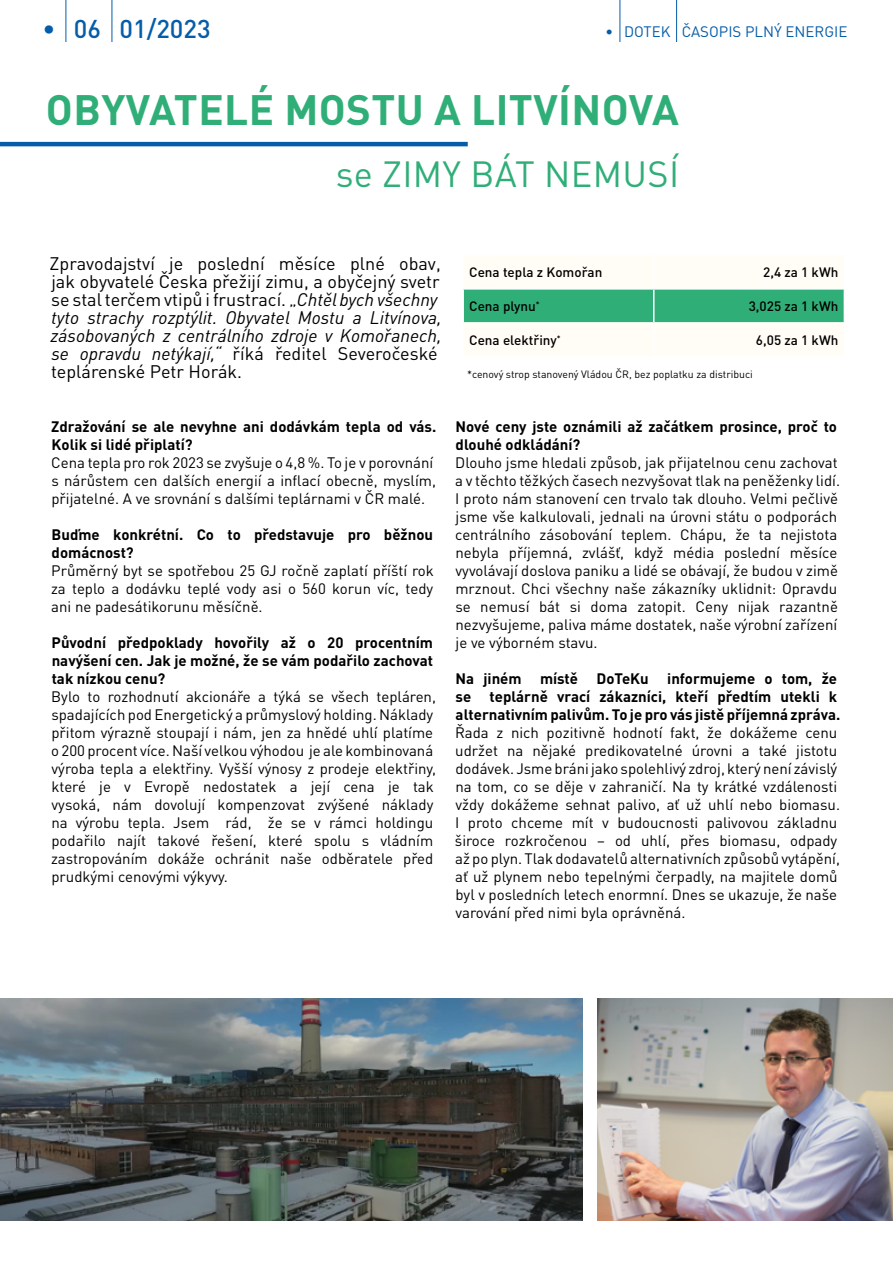
<style>
.page{position:relative;width:893px;height:1263px;background:#fff}
.page>*{position:absolute;margin:0;border:0;box-sizing:border-box;transform-origin:0 0}
.t1{font:700 42px "DIN Pro";letter-spacing:.01em;color:#30ae78}
.t2{font:36px "DIN Pro";letter-spacing:.01em;color:#30ae78}
.t3{font:500 25.5px "DIN Pro";color:#055da9}
.t4{font:18px/18px "DIN Pro";color:#000}
.t5{font:15px/18px "DIN Pro";color:#000}
.t6{font:700 15px/18px "DIN Pro";color:#000}
.t7{font:15px "DIN Pro";color:#055da9}
.t8{font:500 13.5px "DIN Pro";color:#000}
.t9{font:10.5px "DIN Pro";color:#000}
.s1{font-weight:500}
.s2{font-style:italic}
</style>
<div class="page">
<hr style="left:0;top:142px;width:468px;height:4px;background:#055da9">
<img style="left:0;top:998px;width:582px;height:223px">
<div style="left:464px;top:290px;width:380px;height:32px;background:#30ae78"></div>
<hr style="left:653px;top:290px;width:1px;height:32px;background:#fff">
<hr style="left:620px;top:0;width:1px;height:42px;background:#055da9">
<hr style="left:676px;top:0;width:1px;height:42px;background:#055da9">
<hr style="left:66px;top:0;width:1px;height:42px;background:#055da9">
<hr style="left:112px;top:0;width:1px;height:42px;background:#055da9">
<img style="left:597px;top:998px;width:296px;height:223px">
<h3 class="t3" style="left:43px;top:11px;width:170px">• 06 01/2023</h3>
<p class="t7" style="left:605px;top:21px;width:243px"><span class="s1">•</span> DOTEK ČASOPIS PLNÝ ENERGIE</p>
<h1 class="t1" style="left:46px;top:82px;width:634px">OBYVATELÉ MOSTU A LITVÍNOVA</h1>
<h2 class="t2" style="left:336px;top:150px;width:345px">se ZIMY BÁT NEMUSÍ</h2>
<p class="t4" style="left:50px;top:254px;width:394px">Zpravodajství je poslední měsíce plné obav, jak obyvatelé Česka přežijí zimu, a obyčejný svetr se stal terčem vtipů i frustrací. „<span class="s2">Chtěl bych všechny tyto strachy rozptýlit. Obyvatel Mostu a Litvínova, zásobovaných z centrálního zdroje v Komořanech, se opravdu netýkají,“</span> říká ředitel Severočeské teplárenské Petr Horák.</p>
<p class="t6" style="left:51px;top:417px;width:387px">Zdražování se ale nevyhne ani dodávkám tepla od vás.<br>Kolik si lidé připlatí?</p>
<p class="t5" style="left:51px;top:453px;width:386px">Cena tepla pro rok 2023 se zvyšuje o 4,8 %. To je v porovnání s nárůstem cen dalších energií a inflací obecně, myslím, přijatelné. A ve srovnání s dalšími teplárnami v ČR malé.</p>
<p class="t6" style="left:52px;top:525px;width:383px">Buďme konkrétní. Co to představuje pro běžnou domácnost?</p>
<p class="t5" style="left:51px;top:561px;width:384px;text-align:justify">Průměrný byt se spotřebou 25 GJ ročně zaplatí příští rok za teplo a dodávku teplé vody asi o 560 korun víc, tedy ani ne padesátikorunu měsíčně.</p>
<p class="t6" style="left:52px;top:633px;width:383px;text-align:justify">Původní předpoklady hovořily až o 20 procentním navýšení cen. Jak je možné, že se vám podařilo zachovat tak nízkou cenu?</p>
<p class="t5" style="left:51px;top:687px;width:386px">Bylo to rozhodnutí akcionáře a týká se všech tepláren, spadajících pod Energetický a průmyslový holding. Náklady přitom výrazně stoupají i nám, jen za hnědé uhlí platíme o 200 procent více. Naší velkou výhodou je ale kombinovaná výroba tepla a elektřiny. Vyšší výnosy z prodeje elektřiny, které je v Evropě nedostatek a její cena je tak vysoká, nám dovolují kompenzovat zvýšené náklady na výrobu tepla. Jsem rád, že se v rámci holdingu podařilo najít takové řešení, které spolu s vládním zastropováním dokáže ochránit naše odběratele před prudkými cenovými výkyvy.</p>
<p class="t8" style="left:469px;top:263px;width:135px">Cena tepla z Komořan</p>
<p class="t8" style="left:763px;top:263px;width:77px">2,4 za 1 kWh</p>
<p class="t8" style="left:469px;top:297px;width:72px">Cena plynu<sup>*</sup></p>
<p class="t8" style="left:749px;top:297px;width:91px">3,025 za 1 kWh</p>
<p class="t8" style="left:469px;top:331px;width:93px">Cena elektřiny<sup>*</sup></p>
<p class="t8" style="left:756px;top:331px;width:84px">6,05 za 1 kWh</p>
<p class="t9" style="left:467px;top:367px;width:287px">*cenový strop stanovený Vládou ČR, bez poplatku za distribuci</p>
<p class="t6" style="left:456px;top:417px;width:383px">Nové ceny jste oznámili až začátkem prosince, proč to dlouhé odkládání?</p>
<p class="t5" style="left:455px;top:453px;width:386px">Dlouho jsme hledali způsob, jak přijatelnou cenu zachovat a v těchto těžkých časech nezvyšovat tlak na peněženky lidí.<br>I proto nám stanovení cen trvalo tak dlouho. Velmi pečlivě jsme vše kalkulovali, jednali na úrovni státu o podporách centrálního zásobování teplem. Chápu, že ta nejistota nebyla příjemná, zvlášť, když média poslední měsíce vyvolávají doslova paniku a lidé se obávají, že budou v zimě mrznout. Chci všechny naše zákazníky uklidnit: Opravdu se nemusí bát si doma zatopit. Ceny nijak razantně nezvyšujeme, paliva máme dostatek, naše výrobní zařízení je ve výborném stavu.</p>
<p class="t6" style="left:456px;top:669px;width:386px">Na jiném místě DoTeKu informujeme o tom, že se teplárně vrací zákazníci, kteří předtím utekli k alternativním palivům. To je pro vás jistě příjemná zpráva.</p>
<p class="t5" style="left:455px;top:723px;width:387px">Řada z nich pozitivně hodnotí fakt, že dokážeme cenu udržet na nějaké predikovatelné úrovni a také jistotu dodávek. Jsme bráni jako spolehlivý zdroj, který není závislý na tom, co se děje v zahraničí. Na ty krátké vzdálenosti vždy dokážeme sehnat palivo, ať už uhlí nebo biomasu.<br>I proto chceme mít v budoucnosti palivovou základnu široce rozkročenou – od uhlí, přes biomasu, odpady až po plyn. Tlak dodavatelů alternativních způsobů vytápění, ať už plynem nebo tepelnými čerpadly, na majitele domů byl v posledních letech enormní. Dnes se ukazuje, že naše varování před nimi byla oprávněná.</p>
</div>
